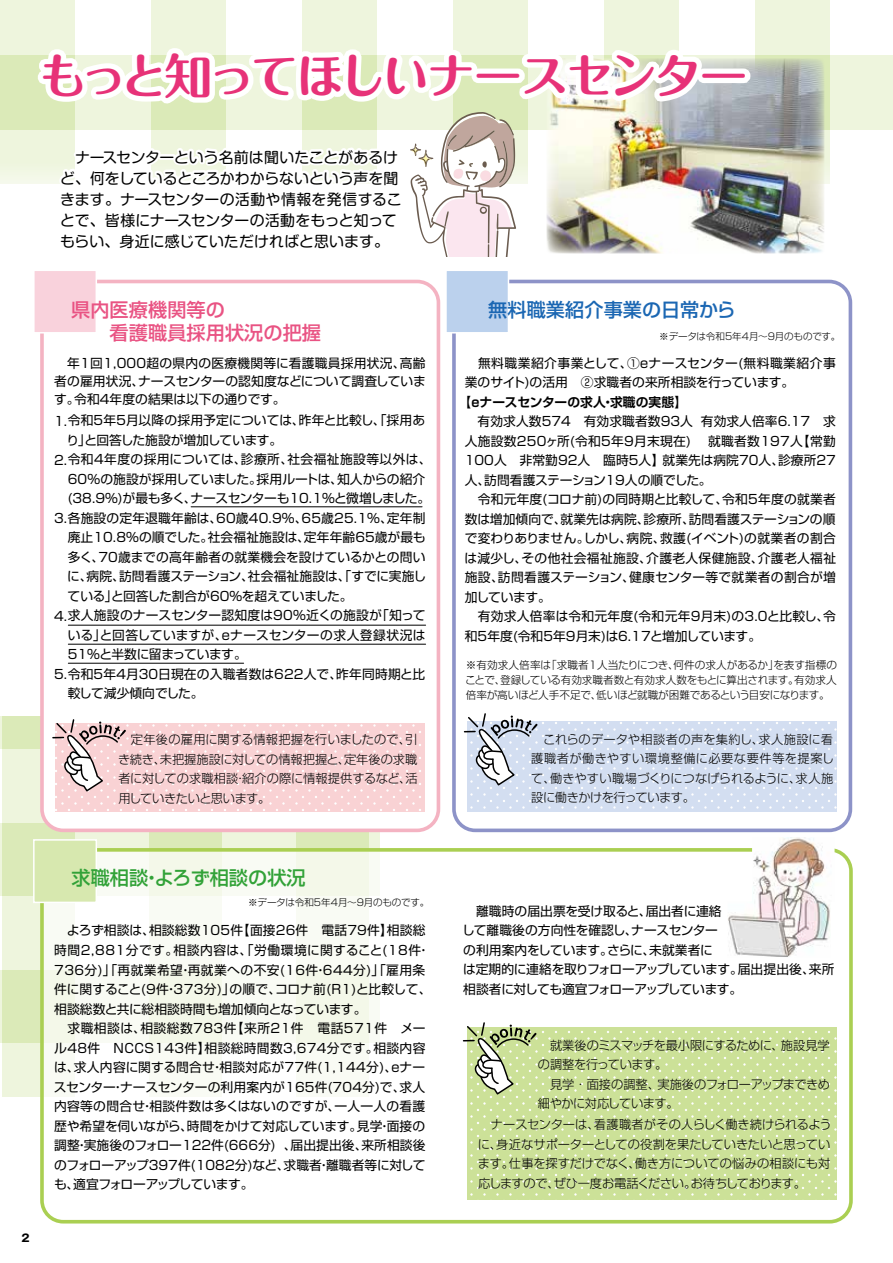
<style>
.page{position:relative;width:893px;height:1263px;background:#fff}
.page>*{position:absolute;margin:0;border:0;box-sizing:border-box;transform-origin:0 0}
.t1{font:700 47.85px "Maru Fo Pro";letter-spacing:-.08em;color:#e73278}
.t2{font:500 19.2px/22.5px "Shin Go Pro";letter-spacing:.005em;color:#e95383}
.t3{font:500 19.2px "Shin Go Pro";letter-spacing:.005em;color:#1b67b3}
.t4{font:500 19.2px "Shin Go Pro";letter-spacing:.005em;color:#32a238}
.t5{font:14.85px/21px "Shin M Go Pro";color:#000}
.t6{font:12.75px/19.5px "Shin Go Pr 5";letter-spacing:.005em;color:#000}
.t7{font:12.75px/19.5px "Shin Go Pr 5";letter-spacing:-.02em;color:#000}
.t8{font:12.75px "Shin Go Pr 5";letter-spacing:-.025em;color:#000}
.t9{font:12.75px "Shin Go Pr 5";letter-spacing:.03em;color:#000}
.t10{font:12.75px "Shin Go Pr 5";letter-spacing:.025em;color:#000}
.t11{font:700 12.75px "Shin Go Pr 5 De";letter-spacing:.005em;color:#000}
.t12{font:12.75px "Shin Go Pr 5";letter-spacing:-.03em;color:#000}
.t13{font:300 12.15px/19.5px "Shin Go Pro";letter-spacing:-.025em;color:#000;text-align:justify}
.t14{font:300 10.65px/15px "Shin Go Pro";letter-spacing:-.02em;color:#000;text-align:justify}
.t15{font:700 10.65px "Gothic MB101 Pr 5";color:#000}
.t16{font:300 9.6px "Shin Go Pro";letter-spacing:-.02em;color:#000}
</style>
<div class="page">
<svg style="left:0;top:716px;width:380px;height:380px;background:#e6f0cd"></svg>
<div style="left:42px;top:281px;width:396px;height:549px;background:#fff;border-radius:21px"></div>
<div style="left:40px;top:280px;width:400px;height:552px;border:4px solid #f4b3c2;border-radius:21px"></div>
<div style="left:42px;top:850px;width:809px;height:372px;background:#fff;border-radius:21px"></div>
<div style="left:40px;top:848px;width:813px;height:375px;border:4px solid #aacf52;border-radius:21px"></div>
<div style="left:452px;top:280px;width:400px;height:552px;border:4px solid #8d93c8;border-radius:21px"></div>
<svg style="left:0;top:0;width:893px;height:141px;fill:#eef5dd"></svg>
<svg style="left:0;top:141px;width:830px;height:43px;background:#eff5e1"></svg>
<svg style="left:467px;top:1027px;width:369px;height:172px;background:#cee29c"></svg>
<div style="left:55px;top:723px;width:369px;height:88px;background:#f9d2d4"></div>
<div style="left:467px;top:721px;width:369px;height:90px;background:#d3def1"></div>
<img style="left:709px;top:58px;width:115px;height:195px">
<div style="left:34px;top:840px;width:62px;height:62px;background:#d7e8af"></div>
<div style="left:33px;top:839px;width:64px;height:64px;border:2px solid #fff"></div>
<div style="left:34px;top:270px;width:62px;height:63px;background:#f9d2dc"></div>
<div style="left:33px;top:270px;width:64px;height:63px;border:2px solid #fff"></div>
<div style="left:446px;top:270px;width:62px;height:63px;background:#bbd1ed"></div>
<div style="left:445px;top:270px;width:64px;height:63px;border:2px solid #fff"></div>
<div style="left:697px;top:69px;width:53px;height:14px;border:10px solid #fff;border-radius:2px"></div>
<svg style="left:53px;top:719px;width:73px;height:73px"></svg>
<svg style="left:465px;top:713px;width:73px;height:73px"></svg>
<svg style="left:463px;top:1022px;width:74px;height:74px"></svg>
<svg style="left:33px;top:0;width:676px;height:326px"></svg>
<hr style="left:191px;top:506px;width:231px;height:1px;background:#000">
<hr style="left:68px;top:625px;width:358px;height:1px;background:#000">
<hr style="left:68px;top:644px;width:358px;height:1px;background:#000">
<hr style="left:68px;top:663px;width:176px;height:1px;background:#000">
<img style="left:728px;top:837px;width:106px;height:120px">
<h1 class="t1" style="left:39px;top:38px;width:711px">もっと知ってほしいナースセンター</h1>
<p class="t5" style="left:60px;top:145px;width:343px">　ナースセンターという名前は聞いたことがあるけど、何をしているところかわからないという声を聞きます。ナースセンターの活動や情報を発信することで、皆様にナースセンターの活動をもっと知ってもらい、身近に感じていただければと思います。</p>
<h2 class="t2" style="left:71px;top:296px;width:251px">県内医療機関等の<br>　　看護職員採用状況の把握</h2>
<h2 class="t3" style="left:488px;top:294px;width:249px">無料職業紹介事業の日常から</h2>
<p class="t16" style="left:659px;top:328px;width:183px">※データは令和5年4月～9月のものです。</p>
<p class="t6" style="left:54px;top:353px;width:373px;line-height:18px;text-align:justify">　年1回1,000超の県内の医療機関等に看護職員採用状況、高齢者の雇用状況、ナースセンターの認知度などについて調査しています。令和4年度の結果は以下の通りです。</p>
<p class="t6" style="left:465px;top:352px;width:372px">　無料職業紹介事業として、①eナースセンター(無料職業紹介事業のサイト)の活用　②求職者の来所相談を行っています。</p>
<p class="t11" style="left:458px;top:391px;width:230px">【eナースセンターの求人・求職の実態】</p>
<p class="t6" style="left:465px;top:410px;width:373px">　有効求人数574　有効求職者数93人 有効求人倍率6.17　求人施設数250ヶ所(令和5年9月末現在)</p>
<p class="t6" style="left:54px;top:410px;width:373px">1.令和5年５月以降の採用予定については、昨年と比較し、「採用あ</p>
<p class="t7" style="left:67px;top:429px;width:217px">り」と回答した施設が増加しています。</p>
<p class="t9" style="left:54px;top:449px;width:379px">2.令和4年度の採用については、診療所、社会福祉施設等以外は、</p>
<p class="t6" style="left:68px;top:468px;width:359px">60%の施設が採用していました。採用ルートは、知人からの紹介</p>
<p class="t8" style="left:68px;top:488px;width:364px">(38.9％)が最も多く、ナースセンターも10.1%と微増しました。</p>
<p class="t6" style="left:54px;top:507px;width:373px">3.各施設の定年退職年齢は、60歳40.9％、65歳25.1％、定年制</p>
<p class="t6" style="left:68px;top:527px;width:359px">廃止10.8%の順でした。社会福祉施設は、定年年齢65歳が最も</p>
<p class="t6" style="left:68px;top:546px;width:359px">多く、70歳までの高年齢者の就業機会を設けているかとの問い</p>
<p class="t6" style="left:67px;top:566px;width:360px">に、病院、訪問看護ステーション、社会福祉施設は、「すでに実施し</p>
<p class="t7" style="left:68px;top:585px;width:286px">ている」と回答した割合が60%を超えていました。</p>
<p class="t6" style="left:54px;top:605px;width:373px">4.求人施設のナースセンター認知度は90％近くの施設が「知って</p>
<p class="t10" style="left:68px;top:625px;width:359px">いる」と回答していますが、eナースセンターの求人登録状況は</p>
<p class="t12" style="left:68px;top:644px;width:180px">51％と半数に留まっています。</p>
<p class="t6" style="left:54px;top:663px;width:373px">5.令和5年４月30日現在の入職者数は622人で、昨年同時期と比</p>
<p class="t6" style="left:68px;top:683px;width:137px">較して減少傾向でした。</p>
<p class="t6" style="left:465px;top:430px;width:373px;text-indent:243px">就職者数197人【常勤<br>100人　非常勤92人　臨時5人】就業先は病院70人、診療所27人、訪問看護ステーション19人の順でした。<br>　令和元年度(コロナ前)の同時期と比較して、令和5年度の就業者数は増加傾向で、就業先は病院、診療所、訪問看護ステーションの順で変わりありません。しかし、病院、救護(イベント)の就業者の割合は減少し、その他社会福祉施設、介護老人保健施設、介護老人福祉施設、訪問看護ステーション、健康センター等で就業者の割合が増加しています。<br>　有効求人倍率は令和元年度(令和元年9月末)の3.0と比較し、令和5年度(令和5年9月末)は6.17と増加しています。</p>
<p class="t14" style="left:465px;top:656px;width:373px">※有効求人倍率は「求職者1人当たりにつき、何件の求人があるか」を表す指標のことで、登録している有効求職者数と有効求人数をもとに算出されます。有効求人倍率が高いほど人手不足で、低いほど就職が困難であるという目安になります。</p>
<p class="t13" style="left:118px;top:728px;width:301px">　定年後の雇用に関する情報把握を行いましたので、引き続き、未把握施設に対しての情報把握と、定年後の求職者に対しての求職相談・紹介の際に情報提供するなど、活用していきたいと思います。</p>
<p class="t13" style="left:531px;top:728px;width:304px">　これらのデータや相談者の声を集約し、求人施設に看護職者が働きやすい環境整備に必要な要件等を提案して、働きやすい職場づくりにつなげられるように、求人施設に働きかけを行っています。</p>
<p class="t15" style="left:21px;top:1229px;width:10px">2</p>
<h2 class="t4" style="left:71px;top:862px;width:236px">求職相談・よろず相談の状況</h2>
<p class="t16" style="left:248px;top:894px;width:183px">※データは令和5年4月～9月のものです。</p>
<p class="t6" style="left:54px;top:920px;width:379px">　よろず相談は、相談総数105件【面接26件　電話79件】相談総時間2,881分です。相談内容は、「労働環境に関すること(18件・736分)」「再就業希望・再就業への不安(16件・644分)」「雇用条件に関すること(9件・373分)」の順で、コロナ前(R1)と比較して、相談総数と共に総相談時間も増加傾向となっています。<br>　求職相談は、相談総数783件【来所21件　電話571件　メール48件　NCCS143件】相談総時間数3,674分です。相談内容は、求人内容に関する問合せ・相談対応が77件(1,144分)、eナースセンター・ナースセンターの利用案内が165件(704分)で、求人内容等の問合せ・相談件数は多くはないのですが、一人一人の看護歴や希望を伺いながら、時間をかけて対応しています。見学・面接の調整・実施後のフォロー122件(666分) 、届出提出後、来所相談後のフォローアップ397件(1082分)など、求職者・離職者等に対しても、適宜フォローアップしています。</p>
<p class="t7" style="left:462px;top:900px;width:374px">　離職時の届出票を受け取ると、届出者に連絡<br>して離職後の方向性を確認し、ナースセンター<br>の利用案内をしています。さらに、未就業者に<br>は定期的に連絡を取りフォローアップしています。届出提出後、来所相談者に対しても適宜フォローアップしています。</p>
<p class="t13" style="left:538px;top:1034px;width:294px;text-align:left">　就業後のミスマッチを最小限にするために、施設見学の調整を行っています。<br>　見学・面接の調整、実施後のフォローアップまできめ細やかに対応しています。</p>
<p class="t13" style="left:478px;top:1113px;width:355px">　ナースセンターは、看護職者がその人らしく働き続けられるように、身近なサポーターとしての役割を果たしていきたいと思っています。仕事を探すだけでなく、働き方についての悩みの相談にも対応しますので、ぜひ一度お電話ください。お待ちしております。</p>
</div>
